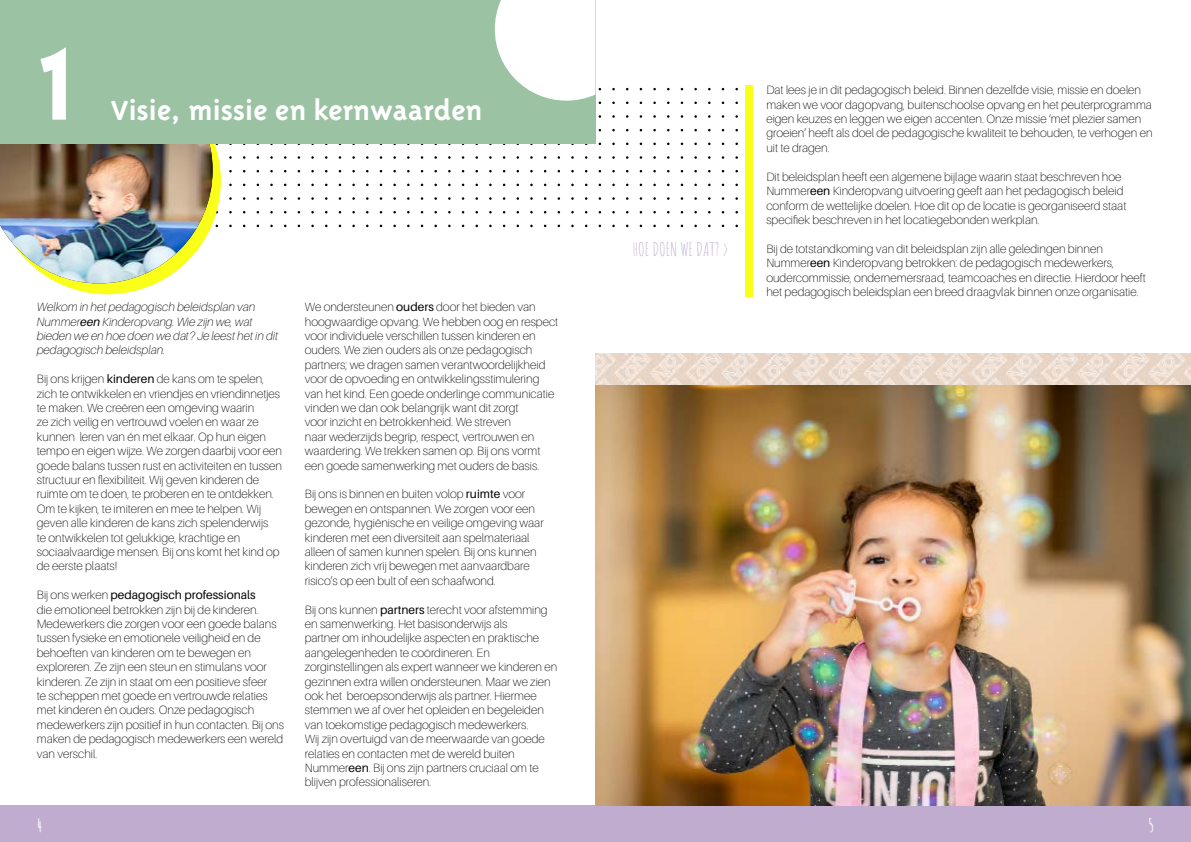
<style>
.page{position:relative;width:1191px;height:842px;background:#fff}
.page>*{position:absolute;margin:0;border:0;box-sizing:border-box;transform-origin:0 0}
.t1{font:120px "Triplex Bold Lining";color:#fff}
.t2{font:31.5px "Triplex Bold Lining";color:#fff}
.t3{font:18px "Amatic SC";color:#c0accf}
.t4{font:700 18px "Amatic SC";color:#fff}
.t5{font:100 12px/14.4px "Aileron";color:#000}
.t6{font:italic 100 12px/14.4px "Aileron";color:#000}
.s1{font-weight:400}
</style>
<div class="page">
<div style="left:0;top:805px;width:1191px;height:37px;background:#c0accf"></div>
<svg style="left:58px;top:143px;width:163px;height:151px"></svg>
<img style="left:0;top:143px;width:213px;height:140px">
<div style="left:0;top:0;width:595px;height:143px;background:#9bc2a3"></div>
<svg style="left:494px;top:0;width:101px;height:101px;background:#f1f6f2"></svg>
<div style="left:745px;top:85px;width:7px;height:211px;background:#faff1a"></div>
<img style="left:595px;top:384px;width:596px;height:421px">
<svg style="left:595px;top:353px;width:596px;height:31px;background:#ebdbcf"></svg>
<h1 class="t1" style="left:37px;top:15px;width:40px">1</h1>
<h2 class="t2" style="left:111px;top:92px;width:373px">Visie, missie en kernwaarden</h2>
<p class="t6" style="left:37px;top:300px;width:243px">Welkom in het pedagogisch beleidsplan van Nummer<span class="s1">een</span> Kinderopvang. Wie zijn we, wat bieden we en hoe doen we dat? Je leest het in dit pedagogisch beleidsplan.</p>
<p class="t5" style="left:37px;top:372px;width:247px">Bij ons krijgen <span class="s1">kinderen</span> de kans om te spelen, zich te ontwikkelen en vriendjes en vriendinnetjes te maken. We creëren een omgeving waarin<br>ze zich veilig en vertrouwd voelen en waar ze kunnen leren van én met elkaar. Op hun eigen tempo en eigen wijze. We zorgen daarbij voor een goede balans tussen rust en activiteiten en tussen structuur en flexibiliteit. Wij geven kinderen de ruimte om te doen, te proberen en te ontdekken.<br>Om te kijken, te imiteren en mee te helpen. Wij geven alle kinderen de kans zich spelenderwijs<br>te ontwikkelen tot gelukkige, krachtige en sociaalvaardige mensen. Bij ons komt het kind op de eerste plaats!</p>
<p class="t5" style="left:37px;top:588px;width:249px">Bij ons werken <span class="s1">pedagogisch professionals<br></span>die emotioneel betrokken zijn bij de kinderen.<br>Medewerkers die zorgen voor een goede balans tussen fysieke en emotionele veiligheid en de behoeften van kinderen om te bewegen en exploreren. Ze zijn een steun en stimulans voor kinderen. Ze zijn in staat om een positieve sfeer<br>te scheppen met goede en vertrouwde relaties met kinderen én ouders. Onze pedagogisch medewerkers zijn positief in hun contacten. Bij ons maken de pedagogisch medewerkers een wereld van verschil.</p>
<p class="t5" style="left:305px;top:300px;width:255px">We ondersteunen <span class="s1">ouders</span> door het bieden van hoogwaardige opvang. We hebben oog en respect voor individuele verschillen tussen kinderen en ouders. We zien ouders als onze pedagogisch partners; we dragen samen verantwoordelijkheid voor de opvoeding en ontwikkelingsstimulering van het kind. Een goede onderlinge communicatie vinden we dan ook belangrijk want dit zorgt<br>voor inzicht en betrokkenheid. We streven<br>naar wederzijds begrip, respect, vertrouwen en waardering. We trekken samen op. Bij ons vormt een goede samenwerking met ouders de basis.</p>
<p class="t5" style="left:305px;top:487px;width:240px">Bij ons is binnen en buiten volop <span class="s1">ruimte</span> voor bewegen en ontspannen. We zorgen voor een gezonde, hygiënische en veilige omgeving waar kinderen met een diversiteit aan spelmateriaal alleen of samen kunnen spelen. Bij ons kunnen kinderen zich vrij bewegen met aanvaardbare risico’s op een bult of een schaafwond.</p>
<p class="t5" style="left:305px;top:602px;width:254px">Bij ons kunnen <span class="s1">partners</span> terecht voor afstemming en samenwerking. Het basisonderwijs als<br>partner om inhoudelijke aspecten en praktische aangelegenheden te coördineren. En zorginstellingen als expert wanneer we kinderen en gezinnen extra willen ondersteunen. Maar we zien ook het beroepsonderwijs als partner. Hiermee stemmen we af over het opleiden en begeleiden van toekomstige pedagogisch medewerkers.<br>Wij zijn overtuigd van de meerwaarde van goede relaties en contacten met de wereld buiten Nummer<span class="s1">een</span>. Bij ons zijn partners cruciaal om te blijven professionaliseren.</p>
<h3 class="t3" style="left:632px;top:237px;width:98px">HOE DOEN WE DAT? &gt;</h3>
<p class="t5" style="left:766px;top:83px;width:388px">Dat lees je in dit pedagogisch beleid. Binnen dezelfde visie, missie en doelen maken we voor dagopvang, buitenschoolse opvang en het peuterprogramma eigen keuzes en leggen we eigen accenten. Onze missie ‘met plezier samen groeien’ heeft als doel de pedagogische kwaliteit te behouden, te verhogen en uit te dragen.</p>
<p class="t5" style="left:766px;top:169px;width:361px">Dit beleidsplan heeft een algemene bijlage waarin staat beschreven hoe Nummer<span class="s1">een</span> Kinderopvang uitvoering geeft aan het pedagogisch beleid conform de wettelijke doelen. Hoe dit op de locatie is georganiseerd staat specifiek beschreven in het locatiegebonden werkplan.</p>
<p class="t5" style="left:766px;top:241px;width:381px">Bij de totstandkoming van dit beleidsplan zijn alle geledingen binnen Nummer<span class="s1">een</span> Kinderopvang betrokken: de pedagogisch medewerkers, oudercommissie, ondernemersraad, teamcoaches en directie. Hierdoor heeft het pedagogisch beleidsplan een breed draagvlak binnen onze organisatie.</p>
<h3 class="t4" style="left:37px;top:811px;width:7px">4</h3>
<h3 class="t4" style="left:1148px;top:811px;width:7px">5</h3>
</div>
